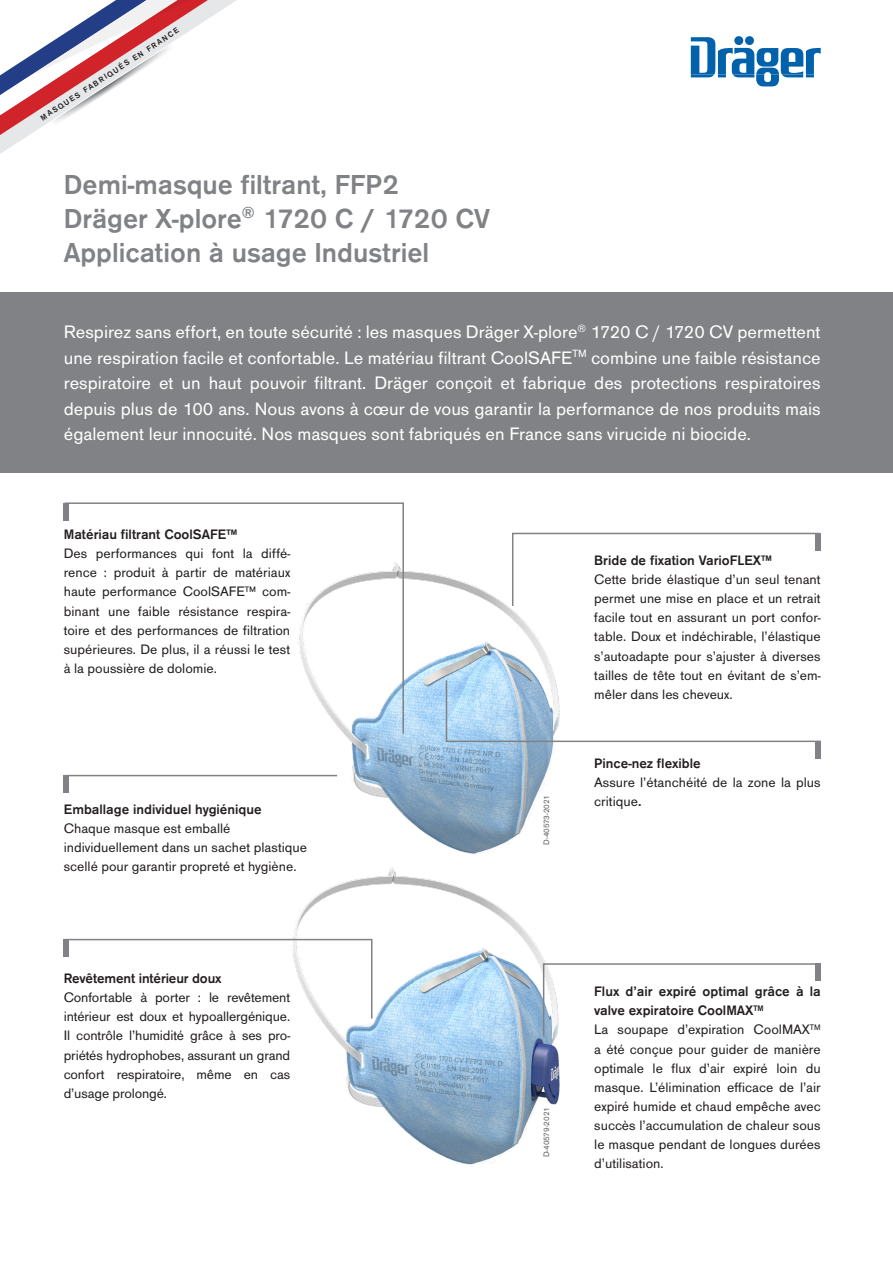
<style>
.page{position:relative;width:893px;height:1263px;background:#fff}
.page>*{position:absolute;margin:0;border:0;box-sizing:border-box;transform-origin:0 0}
.t1{font:700 28.5px "Draeger Akzidenz";color:#808285}
.t2{font:18.75px/25.5px "Draeger Akzidenz";color:#fff;text-align:justify}
.t3{font:14.25px/19.2px "Draeger Akzidenz";color:#231f20;text-align:justify}
.t4{font:700 14.25px/19.2px "Draeger Akzidenz";color:#231f20}
.t5{font:8.25px "Draeger Akzidenz";color:#616164}
.t6{font:700 8.1px "Draeger Akzidenz";color:#231f20}
.s1{font-weight:700}
</style>
<div class="page">
<div style="left:0;top:292px;width:893px;height:180px;background:#808285"></div>
<img style="left:283px;top:571px;width:272px;height:283px">
<img style="left:293px;top:867px;width:267px;height:298px">
<svg style="left:63px;top:502px;width:342px;height:233px"></svg>
<hr style="left:65px;top:775px;width:272px;height:1px;background:#808285">
<svg style="left:511px;top:532px;width:309px;height:75px"></svg>
<svg style="left:445px;top:679px;width:376px;height:64px"></svg>
<svg style="left:542px;top:962px;width:274px;height:76px"></svg>
<svg style="left:63px;top:938px;width:310px;height:82px"></svg>
<div style="left:64px;top:503px;width:5px;height:17px;background:#808285"></div>
<div style="left:64px;top:775px;width:5px;height:18px;background:#808285"></div>
<div style="left:816px;top:533px;width:5px;height:18px;background:#808285"></div>
<div style="left:816px;top:741px;width:5px;height:17px;background:#808285"></div>
<div style="left:816px;top:963px;width:5px;height:18px;background:#808285"></div>
<div style="left:64px;top:939px;width:5px;height:18px;background:#808285"></div>
<svg style="left:0;top:0;width:237px;height:154px"></svg>
<svg style="left:691px;top:36px;width:130px;height:50px"></svg>
<p class="t6" style="left:39px;top:115px;width:164px;rotate:-33deg">MASQUES FABRIQUÉS EN FRANCE</p>
<p class="t1" style="left:64px;top:168px;width:337px">Demi-masque filtrant, FFP2</p>
<p class="t1" style="left:64px;top:202px;width:428px">Dräger X-plore<sup>®</sup> 1720 C / 1720 CV</p>
<p class="t1" style="left:64px;top:237px;width:367px">Application à usage Industriel</p>
<p class="t2" style="left:64px;top:319px;width:758px">Respirez sans effort, en toute sécurité : les masques Dräger X-plore<sup>®</sup> 1720 C / 1720 CV permettent une respiration facile et confortable. Le matériau filtrant CoolSAFE<sup>TM</sup> combine une faible résistance respiratoire et un haut pouvoir filtrant. Dräger conçoit et fabrique des protections respiratoires depuis plus de 100 ans. Nous avons à cœur de vous garantir la performance de nos produits mais également leur innocuité. Nos masques sont fabriqués en France sans virucide ni biocide.</p>
<p class="t4" style="left:64px;top:525px;width:175px">Matériau filtrant CoolSAFE™</p>
<p class="t3" style="left:64px;top:544px;width:228px">Des performances qui font la diffé&shy;rence : produit à partir de matériaux haute performance CoolSAFE™ com&shy;binant une faible résistance respira&shy;toire et des performances de filtration supérieures. De plus, il a réussi le test à la poussière de dolomie.</p>
<p class="t4" style="left:594px;top:550px;width:179px">Bride de fixation VarioFLEX™</p>
<p class="t3" style="left:594px;top:570px;width:228px">Cette bride élastique d’un seul tenant permet une mise en place et un retrait facile tout en assurant un port confor&shy;table. Doux et indéchirable, l’élastique s’autoadapte pour s’ajuster à diverses tailles de tête tout en évitant de s’em&shy;mêler dans les cheveux.</p>
<p class="t4" style="left:64px;top:799px;width:199px">Emballage individuel hygiénique</p>
<p class="t3" style="left:64px;top:818px;width:245px;text-align:left">Chaque masque est emballé individuellement dans un sachet plastique scellé pour garantir propreté et hygiène.</p>
<p class="t4" style="left:64px;top:968px;width:159px">Revêtement intérieur doux</p>
<p class="t3" style="left:64px;top:988px;width:228px">Confortable à porter : le revêtement intérieur est doux et hypoallergénique.<br>Il contrôle l’humidité grâce à ses pro&shy;priétés hydrophobes, assurant un grand confort respiratoire, même en cas d’usage prolongé.</p>
<p class="t5" style="left:542px;top:845px;width:51px;rotate:-90deg">D-40573-2021</p>
<p class="t4" style="left:594px;top:754px;width:108px">Pince-nez flexible</p>
<p class="t3" style="left:594px;top:773px;width:228px">Assure l’étanchéité de la zone la plus critique<span class="s1">.</span></p>
<p class="t5" style="left:542px;top:1157px;width:51px;rotate:-90deg">D-40579-2021</p>
<p class="t4" style="left:594px;top:982px;width:228px">Flux d’air expiré optimal grâce à la valve expiratoire CoolMAX<sup>TM</sup></p>
<p class="t3" style="left:594px;top:1020px;width:228px">La soupape d’expiration CoolMAX<sup>TM </sup>a été conçue pour guider de manière optimale le flux d’air expiré loin du masque. L’élimination efficace de l’air expiré humide et chaud empêche avec succès l’accumulation de chaleur sous le masque pendant de longues durées d’utilisation.</p>
</div>
